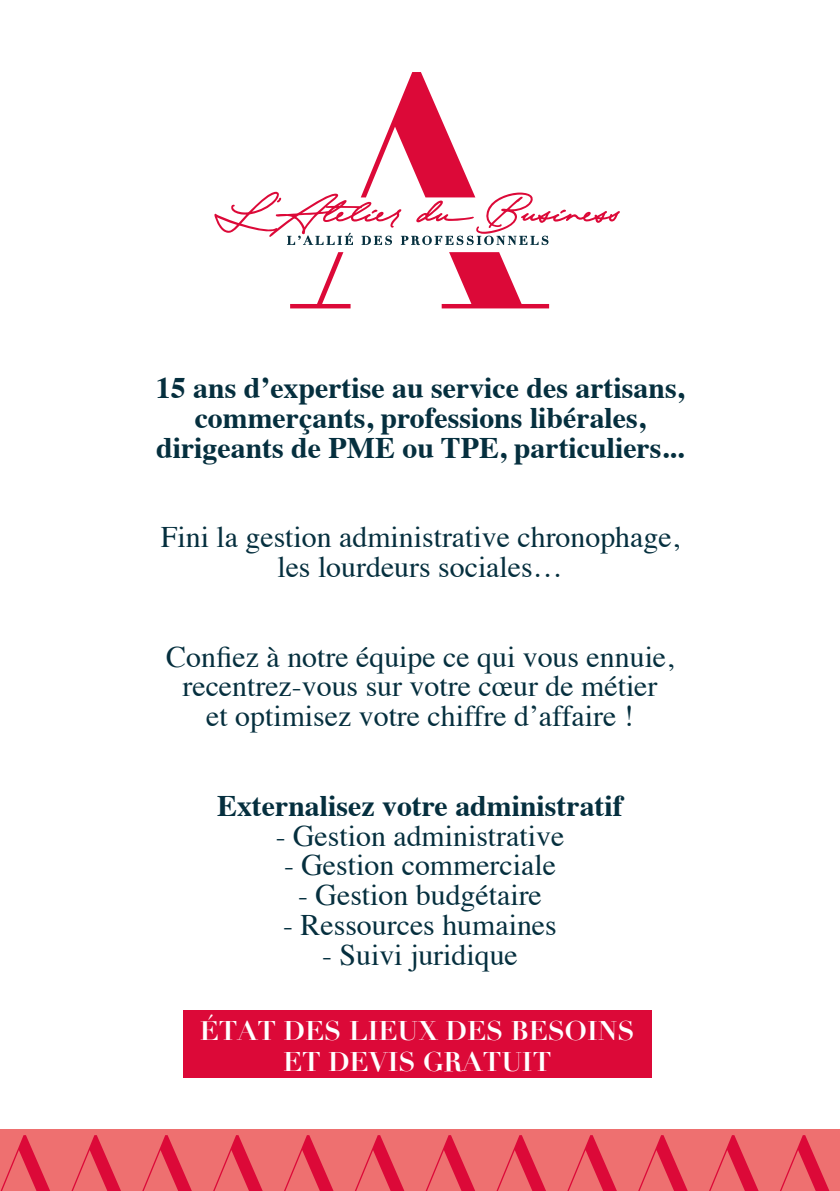
<style>
.page{position:relative;width:840px;height:1191px;background:#fff}
.page>*{position:absolute;margin:0;border:0;box-sizing:border-box;transform-origin:0 0}
.t1{font:29.8px/29.8px "Times";color:#052f3e;text-align:center}
.t2{font:700 29.8px/29.8px "Times";color:#052f3e;text-align:center}
.t3{font:700 26.4px/31.6px "Didot";color:#fff;text-align:center}
</style>
<div class="page">
<div style="left:0;top:1129px;width:839px;height:62px;background:#ee7070"></div>
<svg style="left:1px;top:1135px;width:49px;height:56px"></svg>
<svg style="left:71px;top:1135px;width:50px;height:56px"></svg>
<svg style="left:142px;top:1135px;width:50px;height:56px"></svg>
<svg style="left:213px;top:1135px;width:49px;height:56px"></svg>
<svg style="left:284px;top:1135px;width:49px;height:56px"></svg>
<svg style="left:355px;top:1135px;width:49px;height:56px"></svg>
<svg style="left:425px;top:1135px;width:50px;height:56px"></svg>
<svg style="left:496px;top:1135px;width:49px;height:56px"></svg>
<svg style="left:567px;top:1135px;width:49px;height:56px"></svg>
<svg style="left:638px;top:1135px;width:49px;height:56px"></svg>
<svg style="left:709px;top:1135px;width:49px;height:56px"></svg>
<svg style="left:780px;top:1135px;width:49px;height:56px"></svg>
<div style="left:183px;top:1010px;width:468px;height:67px;background:#dc0938"></div>
<svg style="left:441px;top:252px;width:108px;height:56px"></svg>
<svg style="left:290px;top:252px;width:60px;height:56px"></svg>
<svg style="left:214px;top:72px;width:405px;height:173px"></svg>
<p class="t2" style="left:156px;top:370px;width:529px">15 ans d’expertise au service des artisans, commerçants, professions libérales, dirigeants de PME ou TPE, particuliers...</p>
<p class="t1" style="left:161px;top:520px;width:519px">Fini la gestion administrative chronophage, les lourdeurs sociales…</p>
<p class="t1" style="left:166px;top:639px;width:508px">Confiez à notre équipe ce qui vous ennuie, recentrez-vous sur votre cœur de métier<br>et optimisez votre chiffre d’affaire !</p>
<p class="t2" style="left:217px;top:787px;width:407px">Externalisez votre administratif</p>
<p class="t1" style="left:275px;top:818px;width:290px">- Gestion administrative</p>
<p class="t1" style="left:284px;top:848px;width:273px">- Gestion commerciale</p>
<p class="t1" style="left:298px;top:877px;width:245px">- Gestion budgétaire</p>
<p class="t1" style="left:283px;top:907px;width:275px">- Ressources humaines</p>
<p class="t1" style="left:322px;top:937px;width:197px">- Suivi juridique</p>
<p class="t3" style="left:200px;top:1014px;width:436px">ÉTAT DES LIEUX DES BESOINS<br>ET DEVIS GRATUIT</p>
</div>
